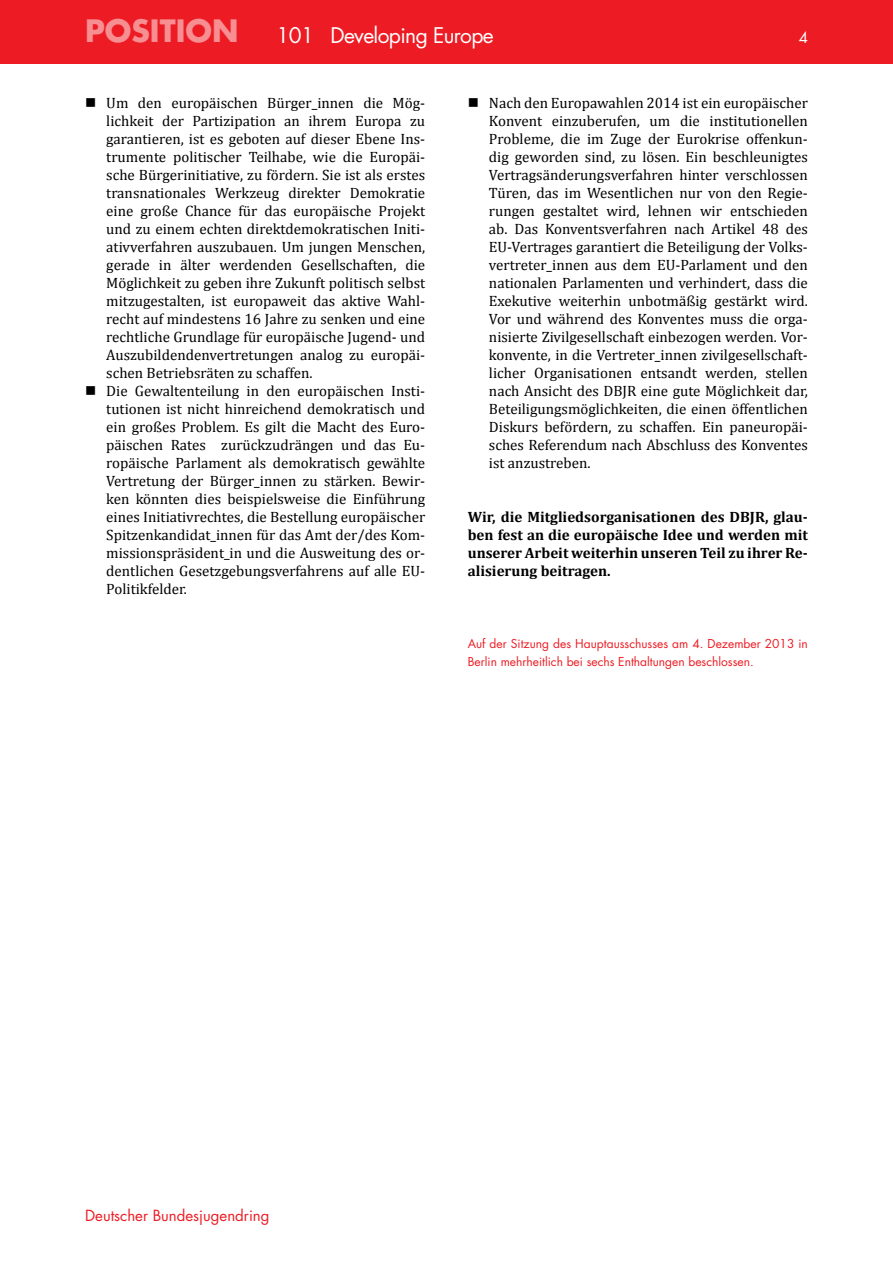
<style>
.page{position:relative;width:893px;height:1263px;background:#fff}
.page>*{position:absolute;margin:0;border:0;box-sizing:border-box;transform-origin:0 0}
.t1{font:700 30px "Futura Std";color:#f68e92}
.t2{font:21px "Futura Std";letter-spacing:-.03em;color:#fff}
.t3{font:15px/18px "Cambria";color:#000;text-align:justify}
.t4{font:700 15px/18px "Cambria";color:#000;text-align:justify}
.t5{font:15px "Futura Std";color:#ed1c24}
.t6{font:15px "Futura Std";color:#fff}
.t7{font:12px/18px "Futura Std";color:#ed1c24}
</style>
<div class="page">
<div style="left:0;top:0;width:893px;height:64px;background:#ed1c24"></div>
<h1 class="t1" style="left:85px;top:11px;width:155px">POSITION</h1>
<h2 class="t2" style="left:276px;top:22px;width:219px">101 Developing Europe</h2>
<p class="t6" style="left:799px;top:28px;width:11px">4</p>
<p class="t3" style="left:106px;top:94px;width:320px;text-indent:-21px">■ Um den europäischen Bürger_innen die Mög&shy;lichkeit der Partizipation an ihrem Europa zu garantieren, ist es geboten auf dieser Ebene Ins&shy;trumente politischer Teilhabe, wie die Europäi&shy;sche Bürgerinitiative, zu fördern. Sie ist als erstes transnationales Werkzeug direkter Demokratie eine große Chance für das europäische Projekt und zu einem echten direktdemokratischen Initi&shy;ativverfahren auszubauen. Um jungen Menschen, gerade in älter werdenden Gesellschaften, die Möglichkeit zu geben ihre Zukunft politisch selbst mitzugestalten, ist europaweit das aktive Wahl&shy;recht auf mindestens 16 Jahre zu senken und eine rechtliche Grundlage für europäische Jugend- und Auszubildendenvertretungen analog zu europäi&shy;schen Betriebsräten zu schaffen.</p>
<p class="t3" style="left:106px;top:382px;width:320px;text-indent:-21px">■ Die Gewaltenteilung in den europäischen Insti&shy;tutionen ist nicht hinreichend demokratisch und ein großes Problem. Es gilt die Macht des Euro&shy;päischen Rates zurückzudrängen und das Eu&shy;ropäische Parlament als demokratisch gewählte Vertretung der Bürger_innen zu stärken. Bewir&shy;ken könnten dies beispielsweise die Einführung eines Initiativrechtes, die Bestellung europäischer Spitzenkandidat_innen für das Amt der/des Kom&shy;missionspräsident_in und die Ausweitung des or&shy;dentlichen Gesetzgebungsverfahrens auf alle EU-Politikfelder.</p>
<p class="t3" style="left:489px;top:94px;width:320px;text-indent:-21px">■ Nach den Europawahlen 2014 ist ein europäischer Konvent einzuberufen, um die institutionellen Probleme, die im Zuge der Eurokrise offenkun&shy;dig geworden sind, zu lösen. Ein beschleunigtes Vertragsänderungsverfahren hinter verschlossen Türen, das im Wesentlichen nur von den Regie&shy;rungen gestaltet wird, lehnen wir entschieden ab. Das Konventsverfahren nach Artikel 48 des EU-Vertrages garantiert die Beteiligung der Volks&shy;vertreter_innen aus dem EU-Parlament und den nationalen Parlamenten und verhindert, dass die Exekutive weiterhin unbotmäßig gestärkt wird.<br>Vor und während des Konventes muss die orga&shy;nisierte Zivilgesellschaft einbezogen werden. Vor&shy;konvente, in die Vertreter_innen zivilgesellschaft&shy;licher Organisationen entsandt werden, stellen nach Ansicht des DBJR eine gute Möglichkeit dar, Beteiligungsmöglichkeiten, die einen öffentlichen Diskurs befördern, zu schaffen. Ein paneuropäi&shy;sches Referendum nach Abschluss des Konventes ist anzustreben.</p>
<p class="t4" style="left:468px;top:507px;width:342px">Wir, die Mitgliedsorganisationen des DBJR, glau&shy;ben fest an die europäische Idee und werden mit unserer Arbeit weiterhin unseren Teil zu ihrer Re&shy;alisierung beitragen.</p>
<p class="t7" style="left:468px;top:635px;width:342px">Auf der Sitzung des Hauptausschusses am 4. Dezember 2013 in<br>Berlin mehrheitlich bei sechs Enthaltungen beschlossen.</p>
<p class="t5" style="left:85px;top:1206px;width:186px">Deutscher Bundesjugendring</p>
</div>
